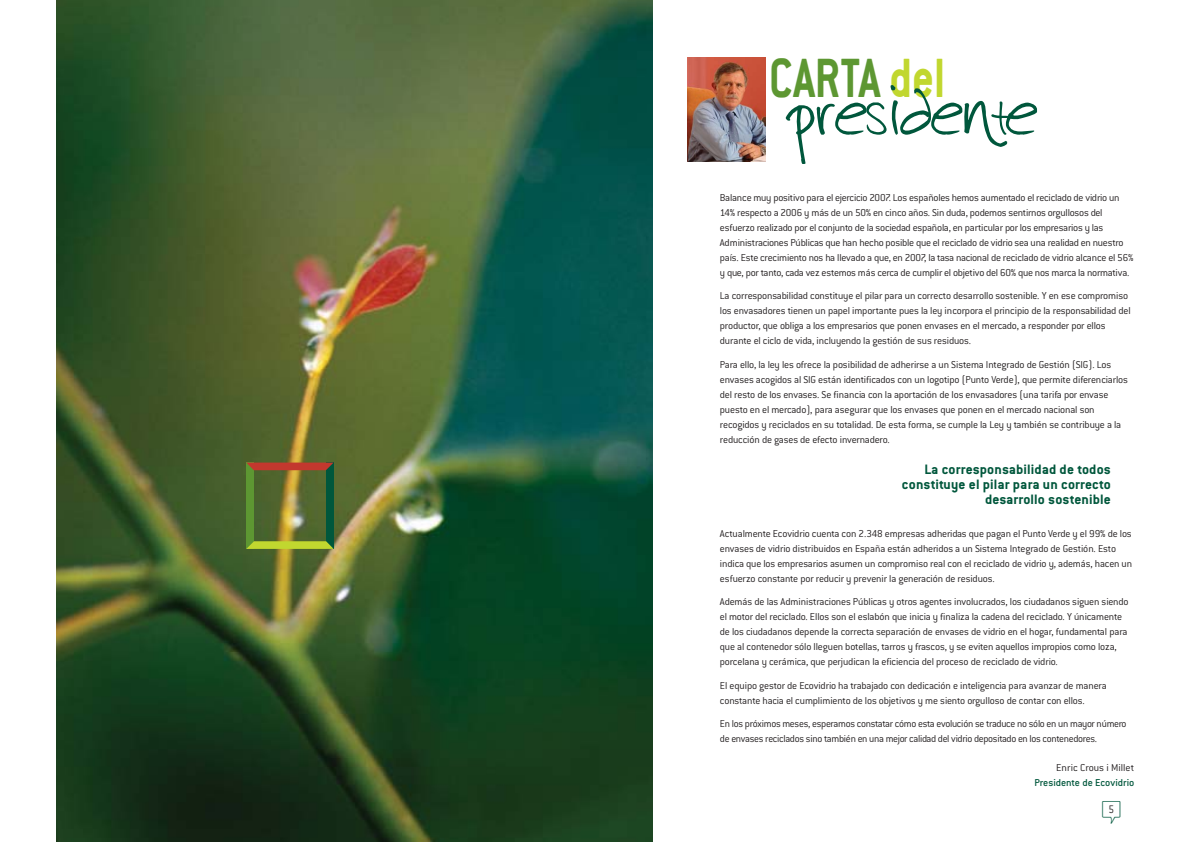
<style>
.page{position:relative;width:1191px;height:842px;background:#fff}
.page>*{position:absolute;margin:0;border:0;box-sizing:border-box;transform-origin:0 0}
.t1{font:700 60.7px "Conduit ITC";color:#5d9732;scale:.79 1}
.t2{font:55.8px "harrison";color:#00573c}
.t3{font:26.8px "Komika Bubbles";color:#00573c}
.t4{font:700 15px/15px "Conduit ITC";letter-spacing:.01em;color:#00573c;text-align:right}
.t5{font:300 12px "Conduit ITC";color:#231f20;scale:.91 1}
.t6{font:300 11px/15px "Conduit ITC";letter-spacing:-.015em;color:#231f20}
.t7{font:500 11px/15px "Conduit ITC";letter-spacing:-.005em;color:#00573c;text-align:right}
.s1{color:#c1d72f}
.s2{font-weight:300;color:#231f20}
</style>
<div class="page">
<svg style="left:56px;top:1px;width:1px;height:841px"></svg>
<img style="left:687px;top:58px;width:78px;height:103px">
<img style="left:57px;top:1px;width:595px;height:841px">
<div style="left:247px;top:463px;width:7px;height:86px;background:#5d9732"></div>
<div style="left:326px;top:463px;width:8px;height:86px;background:#00573c"></div>
<svg style="left:246px;top:541px;width:88px;height:8px"></svg>
<svg style="left:246px;top:463px;width:87px;height:7px"></svg>
<p class="t1" style="left:769px;top:56px;width:224px">CARTA <span class="s1">del</span></p>
<p class="t2" style="left:793px;top:88px;width:245px">presidente</p>
<p class="t6" style="left:720px;top:191px;width:415px">Balance muy positivo para el ejercicio 2007. Los españoles hemos aumentado el reciclado de vidrio un 14% respecto a 2006 y más de un 50% en cinco años. Sin duda, podemos sentirnos orgullosos del esfuerzo realizado por el conjunto de la sociedad española, en particular por los empresarios y las Administraciones Públicas que han hecho posible que el reciclado de vidrio sea una realidad en nuestro país. Este crecimiento nos ha llevado a que, en 2007, la tasa nacional de reciclado de vidrio alcance el 56% y que, por tanto, cada vez estemos más cerca de cumplir el objetivo del 60% que nos marca la normativa.</p>
<p class="t6" style="left:720px;top:289px;width:412px">La corresponsabilidad constituye el pilar para un correcto desarrollo sostenible. Y en ese compromiso los envasadores tienen un papel importante pues la ley incorpora el principio de la responsabilidad del productor, que obliga a los empresarios que ponen envases en el mercado, a responder por ellos durante el ciclo de vida, incluyendo la gestión de sus residuos.</p>
<p class="t6" style="left:720px;top:358px;width:409px">Para ello, la ley les ofrece la posibilidad de adherirse a un Sistema Integrado de Gestión (SIG). Los envases acogidos al SIG están identificados con un logotipo (Punto Verde), que permite diferenciarlos del resto de los envases. Se financia con la aportación de los envasadores (una tarifa por envase puesto en el mercado), para asegurar que los envases que ponen en el mercado nacional son recogidos y reciclados en su totalidad. De esta forma, se cumple la Ley y también se contribuye a la reducción de gases de efecto invernadero.</p>
<p class="t4" style="left:902px;top:463px;width:210px">La corresponsabilidad de todos constituye el pilar para un correcto desarrollo sostenible</p>
<p class="t6" style="left:720px;top:527px;width:414px">Actualmente Ecovidrio cuenta con 2.348 empresas adheridas que pagan el Punto Verde y el 99% de los envases de vidrio distribuidos en España están adheridos a un Sistema Integrado de Gestión. Esto indica que los empresarios asumen un compromiso real con el reciclado de vidrio y, además, hacen un esfuerzo constante por reducir y prevenir la generación de residuos.</p>
<p class="t6" style="left:720px;top:595px;width:410px">Además de las Administraciones Públicas y otros agentes involucrados, los ciudadanos siguen siendo el motor del reciclado. Ellos son el eslabón que inicia y finaliza la cadena del reciclado. Y únicamente de los ciudadanos depende la correcta separación de envases de vidrio en el hogar, fundamental para que al contenedor sólo lleguen botellas, tarros y frascos, y se eviten aquellos impropios como loza, porcelana y cerámica, que perjudican la eficiencia del proceso de reciclado de vidrio.</p>
<p class="t6" style="left:720px;top:679px;width:388px">El equipo gestor de Ecovidrio ha trabajado con dedicación e inteligencia para avanzar de manera constante hacia el cumplimiento de los objetivos y me siento orgulloso de contar con ellos.</p>
<p class="t6" style="left:720px;top:717px;width:408px">En los próximos meses, esperamos constatar cómo esta evolución se traduce no sólo en un mayor número de envases reciclados sino también en una mejor calidad del vidrio depositado en los contenedores.</p>
<p class="t7" style="left:1034px;top:761px;width:101px"><span class="s2">Enric Crous i Millet<br></span>Presidente de Ecovidrio</p>
<p class="t3" style="left:1100px;top:796px;width:23px">D</p>
<p class="t5" style="left:1108px;top:804px;width:8px">5</p>
</div>
